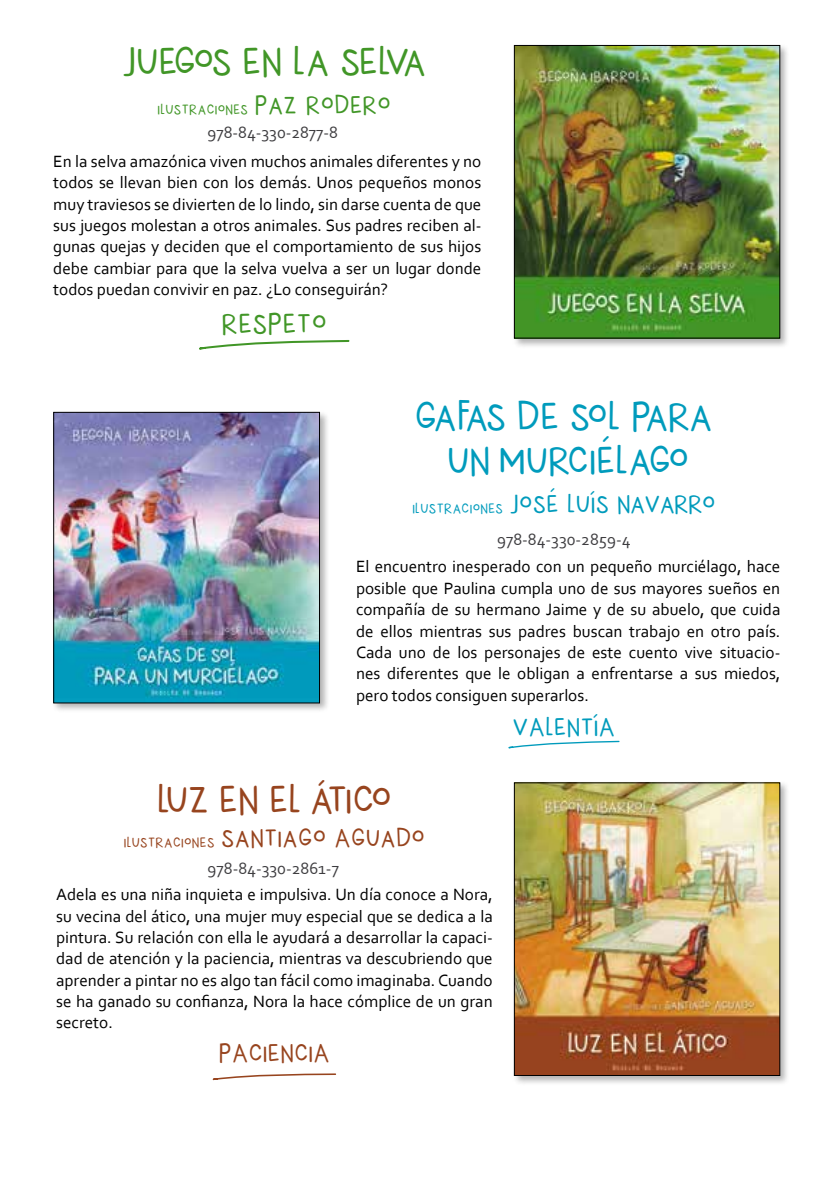
<style>
.page{position:relative;width:840px;height:1191px;background:#fff}
.page>*{position:absolute;margin:0;border:0;box-sizing:border-box;transform-origin:0 0}
.t1{font:41.2px/44.2px "DK New Beginnings";letter-spacing:-.01em;color:#009bbc;text-align:center}
.t2{font:41.2px "DK New Beginnings";letter-spacing:-.04em;color:#419627}
.t3{font:41.2px "DK New Beginnings";letter-spacing:-.025em;color:#97441e}
.t4{font:30px "DK New Beginnings";letter-spacing:.01em;color:#419627}
.t5{font:26.8px "DK New Beginnings";letter-spacing:.01em;color:#97441e}
.t6{font:26.8px "DK New Beginnings";letter-spacing:-.01em;color:#009bbc}
.t7{font:26.8px "DK New Beginnings";letter-spacing:.01em;color:#009bbc}
.t8{font:17.2px/21.4px "Corbel";color:#000;text-align:justify}
.t9{font:17.2px "Corbel";color:#3e3d40}
.t10{font:15px "DK New Beginnings";letter-spacing:.02em;color:#419627}
.s1{font-size:26.8px}
.s2{font-size:15px}
</style>
<div class="page">
<svg style="left:508px;top:740px;width:111px;height:8px"></svg>
<svg style="left:212px;top:1073px;width:124px;height:7px"></svg>
<div style="left:511px;top:780px;width:279px;height:306px;background:#000;opacity:.3"></div>
<img style="left:515px;top:784px;width:262px;height:289px">
<div style="left:513px;top:782px;width:266px;height:293px;border:1px solid #000"></div>
<div style="left:511px;top:43px;width:279px;height:306px;background:#000;opacity:.3"></div>
<img style="left:515px;top:47px;width:262px;height:289px">
<div style="left:513px;top:45px;width:266px;height:293px;border:1px solid #000"></div>
<svg style="left:199px;top:340px;width:150px;height:10px"></svg>
<div style="left:51px;top:410px;width:279px;height:303px;background:#000;opacity:.3"></div>
<img style="left:55px;top:414px;width:263px;height:287px">
<div style="left:53px;top:412px;width:267px;height:291px;border:1px solid #000"></div>
<h1 class="t2" style="left:122px;top:34px;width:306px">JUEGOS EN LA SELVA</h1>
<p class="t10" style="left:157px;top:99px;width:235px">ILUSTRACIONES <span class="s1">PAZ RODERO</span></p>
<p class="t9" style="left:207px;top:122px;width:132px">978-84-330-2877-8</p>
<p class="t8" style="left:53px;top:150px;width:429px">En la selva amazónica viven muchos animales diferentes y no todos se llevan bien con los demás. Unos pequeños monos muy traviesos se divierten de lo lindo, sin darse cuenta de que sus juegos molestan a otros animales. Sus padres reciben al&shy;gunas quejas y deciden que el comportamiento de sus hijos debe cambiar para que la selva vuelva a ser un lugar donde todos puedan convivir en paz. ¿Lo conseguirán?</p>
<h2 class="t4" style="left:221px;top:304px;width:107px">RESPETO</h2>
<h1 class="t1" style="left:414px;top:392px;width:299px">GAFAS DE SOL PARA<br>UN MURCIÉLAGO</h1>
<h3 class="t6" style="left:412px;top:486px;width:304px"><span class="s2">ILUSTRACIONES</span> JOSÉ LUÍS NAVARRO</h3>
<p class="t9" style="left:497px;top:528px;width:135px">978-84-330-2859-4</p>
<p class="t8" style="left:356px;top:555px;width:425px">El encuentro inesperado con un pequeño murciélago, hace posible que Paulina cumpla uno de sus mayores sueños en compañía de su hermano Jaime y de su abuelo, que cuida de ellos mientras sus padres buscan trabajo en otro país.<br>Cada uno de los personajes de este cuento vive situacio&shy;nes diferentes que le obligan a enfrentarse a sus miedos, pero todos consiguen superarlos.</p>
<h3 class="t7" style="left:512px;top:709px;width:104px">VALENTÍA</h3>
<h1 class="t3" style="left:157px;top:772px;width:236px">LUZ EN EL ÁTICO</h1>
<h3 class="t5" style="left:124px;top:821px;width:302px"><span class="s2">ILUSTRACIONES</span> SANTIAGO AGUADO</h3>
<p class="t9" style="left:207px;top:858px;width:133px">978-84-330-2861-7</p>
<p class="t8" style="left:56px;top:883px;width:438px">Adela es una niña inquieta e impulsiva. Un día conoce a Nora, su vecina del ático, una mujer muy especial que se dedica a la pintura. Su relación con ella le ayudará a desarrollar la capaci&shy;dad de atención y la paciencia, mientras va descubriendo que aprender a pintar no es algo tan fácil como imaginaba. Cuando se ha ganado su confianza, Nora la hace cómplice de un gran secreto.</p>
<h3 class="t5" style="left:219px;top:1035px;width:112px">PACIENCIA</h3>
</div>
